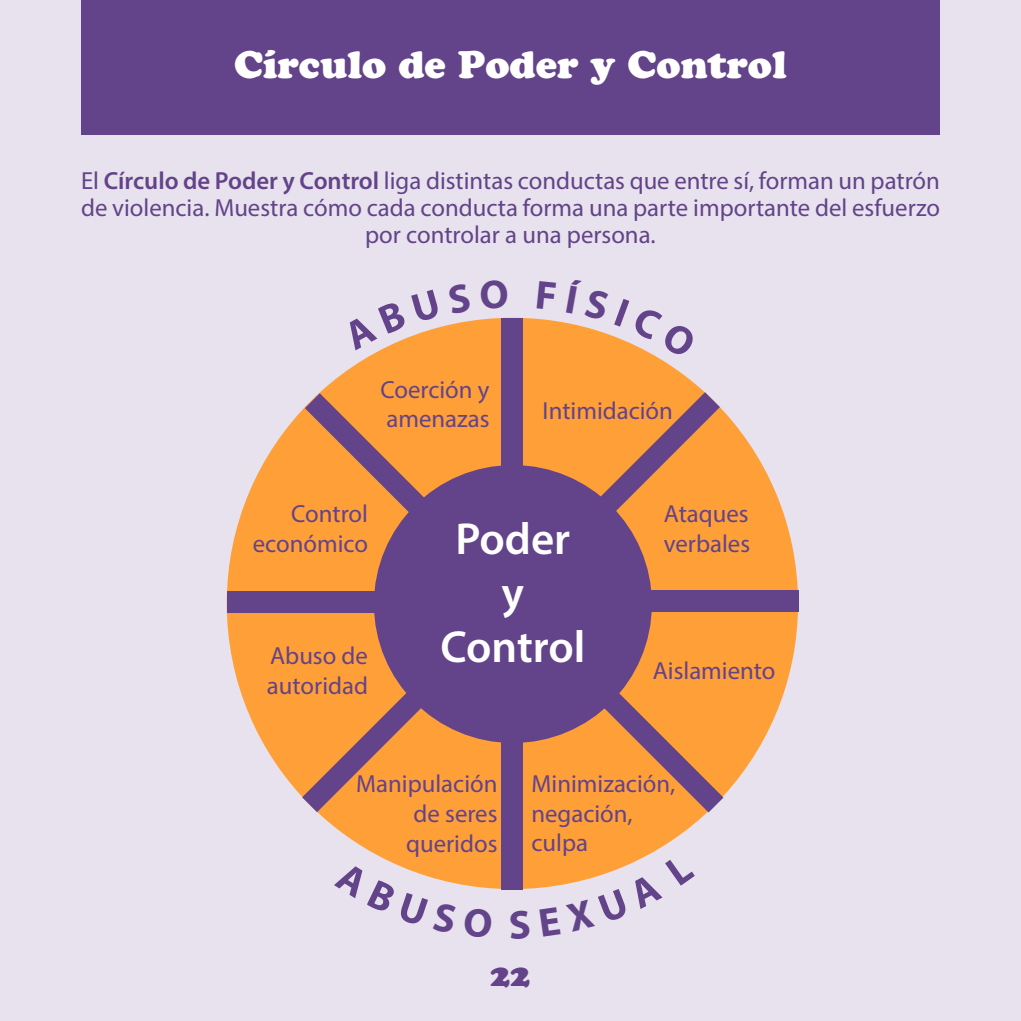
<style>
.page{position:relative;width:1021px;height:1021px;background:#fff}
.page>*{position:absolute;margin:0;border:0;box-sizing:border-box;transform-origin:0 0}
.t1{font:600 45px/54px "Myriad Pro";color:#fff;text-align:center}
.t2{font:38.25px "Cooper Black Std";color:#fff}
.t3{font:31.5px "Cooper Black Std";color:#634389}
.t4{font:24.75px/29.7px "Myriad Pro";color:#634389}
.s1{font-weight:600}
</style>
<div class="page">
<div style="left:0;top:0;width:1020px;height:1020px;background:#e7e2ed"></div>
<div style="left:81px;top:0;width:858px;height:135px;background:#634389"></div>
<div style="left:227px;top:318px;width:571px;height:571px;background:#ff9f38;border-radius:50%"></div>
<div style="left:502px;top:318px;width:21px;height:153px;background:#634389"></div>
<div style="left:502px;top:731px;width:21px;height:158px;background:#634389"></div>
<div style="left:646px;top:590px;width:152px;height:22px;background:#634389"></div>
<div style="left:227px;top:591px;width:157px;height:21px;background:#634389"></div>
<svg style="left:596px;top:392px;width:124px;height:123px"></svg>
<svg style="left:302px;top:691px;width:122px;height:121px"></svg>
<svg style="left:305px;top:393px;width:124px;height:123px"></svg>
<svg style="left:601px;top:692px;width:122px;height:120px"></svg>
<div style="left:374px;top:465px;width:278px;height:278px;background:#634389;border-radius:50%"></div>
<svg style="left:380px;top:327px;width:60px;height:23px"></svg>
<svg style="left:566px;top:322px;width:94px;height:37px"></svg>
<svg style="left:389px;top:861px;width:68px;height:23px"></svg>
<svg style="left:539px;top:853px;width:112px;height:35px"></svg>
<h2 class="t2" style="left:234px;top:41px;width:554px">Círculo de Poder y Control</h2>
<p class="t4" style="left:81px;top:167px;width:860px;line-height:27px;text-align:center">El <span class="s1">Círculo de Poder y Control</span> liga distintas conductas que entre sí, forman un patrón de violencia. Muestra cómo cada conducta forma una parte importante del esfuerzo por controlar a una persona.</p>
<p class="t4" style="left:380px;top:374px;width:111px">Coerción y amenazas</p>
<p class="t4" style="left:542px;top:395px;width:132px">Intimidación</p>
<p class="t4" style="left:253px;top:498px;width:117px;text-align:right">Control económico</p>
<p class="t4" style="left:267px;top:640px;width:103px">Abuso de autoridad</p>
<h1 class="t1" style="left:440px;top:511px;width:146px">Poder y<br>Control</h1>
<p class="t4" style="left:664px;top:498px;width:88px">Ataques verbales</p>
<p class="t4" style="left:653px;top:655px;width:124px">Aislamiento</p>
<p class="t4" style="left:356px;top:768px;width:143px;text-align:right">Manipulación de seres queridos</p>
<p class="t4" style="left:531px;top:768px;width:145px">Minimización, negación, culpa</p>
<p class="t3" style="left:490px;top:955px;width:41px">22</p>
</div>
